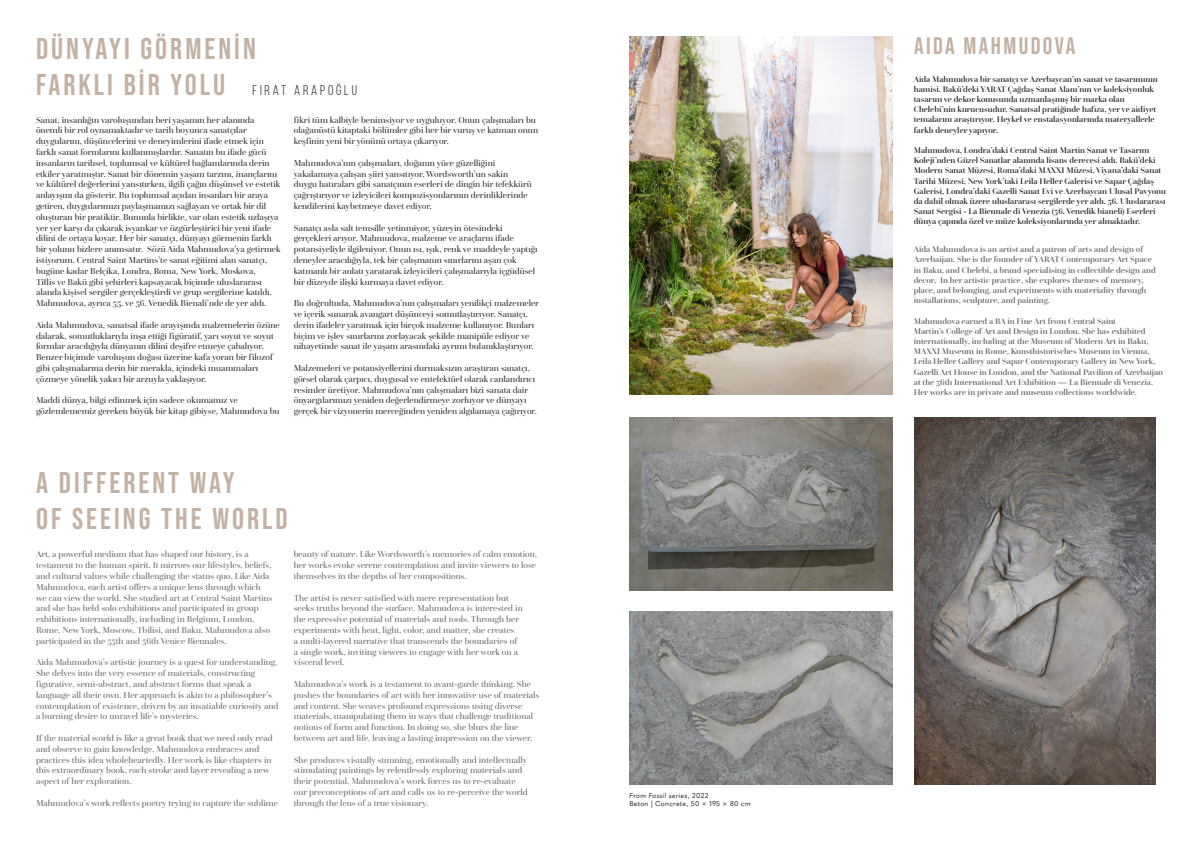
<style>
.page{position:relative;width:1191px;height:842px;background:#fff}
.page>*{position:absolute;margin:0;border:0;box-sizing:border-box;transform-origin:0 0}
.t1{font:30px "Bebas Neue";letter-spacing:.1em;color:#c3b2a4}
.t2{font:24px "Bebas Neue";letter-spacing:.1em;color:#c3b2a4}
.t3{font:14px "Bebas Neue";letter-spacing:.2em;color:#231f20}
.t4{font:9px/10.8px "Questa Grande";color:#231f20}
.t5{font:9px/10.8px "Questa Grande";color:#616164}
.t6{font:500 8.5px/10.2px "Questa Grande";color:#231f20}
.t7{font:500 8.5px/10.2px "Questa Grande";color:#616164}
.t8{font:7px "Quasimoda";letter-spacing:.03em;color:#231f20}
.t9{font:italic 7px "Quasimoda";letter-spacing:.03em;color:#231f20}
.s1{font-style:normal}
</style>
<div class="page">
<img style="left:629px;top:36px;width:263px;height:359px">
<img style="left:630px;top:418px;width:262px;height:172px">
<img style="left:914px;top:418px;width:241px;height:366px">
<img style="left:629px;top:612px;width:263px;height:172px">
<p class="t1" style="left:36px;top:31px;width:221px">DÜNYAYI GÖRMENIN</p>
<p class="t2" style="left:914px;top:32px;width:163px">AIDA MAHMUDOVA</p>
<p class="t1" style="left:36px;top:67px;width:191px">FARKLI BIR YOLU</p>
<p class="t6" style="left:913px;top:74px;width:245px">Aida Mahmudova bir sanatçı ve Azerbaycan’ın sanat ve tasarımının hamisi. Bakü’deki YARAT Çağdaş Sanat Alanı’nın ve koleksiyonluk tasarım ve dekor konusunda uzmanlaşmış bir marka olan Chelebi’nin kurucusudur. Sanatsal pratiğinde hafıza, yer ve aidiyet temalarını araştırıyor. Heykel ve enstalasyonlarında materyallerle farklı deneyler yapıyor.</p>
<p class="t6" style="left:913px;top:145px;width:254px">Mahmudova, Londra’daki Central Saint Martin Sanat ve Tasarım Koleji’nden Güzel Sanatlar alanında lisans derecesi aldı. Bakü’deki Modern Sanat Müzesi, Roma’daki MAXXI Müzesi, Viyana’daki Sanat Tarihi Müzesi, New York’taki Leila Heller Galerisi ve Sapar Çağdaş Galerisi, Londra’daki Gazelli Sanat Evi ve Azerbaycan Ulusal Pavyonu da dahil olmak üzere uluslararası sergilerde yer aldı. 56. Uluslararası Sanat Sergisi - La Biennale di Venezia (56. Venedik bianeli) Eserleri dünya çapında özel ve müze koleksiyonlarında yer almaktadır.</p>
<p class="t7" style="left:913px;top:244px;width:243px">Aida Mahmudova is an artist and a patron of arts and design of Azerbaijan. She is the founder of YARAT Contemporary Art Space in Baku, and Chelebi, a brand specialising in collectible design and decor, In her artistic practice, she explores themes of memory, place, and belonging, and experiments with materiality through installations, sculpture, and painting.</p>
<p class="t7" style="left:913px;top:316px;width:251px">Mahmudova earned a BA in Fine Art from Central Saint<br>Martin’s College of Art and Design in London. She has exhibited internationally, including at the Museum of Modern Art in Baku, MAXXI Museum in Rome, Kunsthistorisches Museum in Vienna, Leila Heller Gallery and Sapar Contemporary Gallery in New York, Gazelli Art House in London, and the National Pavilion of Azerbaijan at the 56th International Art Exhibition — La Biennale di Venezia.<br>Her works are in private and museum collections worldwide.</p>
<p class="t3" style="left:252px;top:82px;width:106px">Fırat ARAPOĞLU</p>
<p class="t4" style="left:294px;top:114px;width:246px">fikri tüm kalbiyle benimsiyor ve uyguluyor. Onun çalışmaları bu olağanüstü kitaptaki bölümler gibi her bir vuruş ve katman onun keşfinin yeni bir yönünü ortaya çıkarıyor.</p>
<p class="t4" style="left:294px;top:157px;width:240px">Mahmudova’nın çalışmaları, doğanın yüce güzelliğini yakalamaya çalışan şiiri yansıtıyor. Wordsworth’un sakin duygu hatıraları gibi sanatçının eserleri de dingin bir tefekkürü çağrıştırıyor ve izleyicileri kompozisyonlarının derinliklerinde kendilerini kaybetmeye davet ediyor.</p>
<p class="t4" style="left:294px;top:222px;width:245px">Sanatçı asla salt temsille yetinmiyor, yüzeyin ötesindeki gerçekleri arıyor. Mahmudova, malzeme ve araçların ifade potansiyeliyle ilgileniyor. Onun ısı, ışık, renk ve maddeyle yaptığı deneyler aracılığıyla, tek bir çalışmanın sınırlarını aşan çok katmanlı bir anlatı yaratarak izleyicileri çalışmalarıyla içgüdüsel bir düzeyde ilişki kurmaya davet ediyor.</p>
<p class="t4" style="left:294px;top:298px;width:247px">Bu doğrultuda, Mahmudova’nın çalışmaları yenilikçi malzemeler ve içerik sunarak avangart düşünceyi somutlaştırıyor. Sanatçı, derin ifadeler yaratmak için birçok malzeme kullanıyor. Bunları biçim ve işlev sınırlarını zorlayacak şekilde manipüle ediyor ve nihayetinde sanat ile yaşam arasındaki ayrımı bulanıklaştırıyor.</p>
<p class="t4" style="left:294px;top:363px;width:245px">Malzemeleri ve potansiyellerini durmaksızın araştıran sanatçı, görsel olarak çarpıcı, duygusal ve entelektüel olarak canlandırıcı resimler üretiyor. Mahmudova’nın çalışmaları bizi sanata dair önyargılarımızı yeniden değerlendirmeye zorluyor ve dünyayı gerçek bir vizyonerin merceğinden yeniden algılamaya çağırıyor.</p>
<p class="t4" style="left:36px;top:114px;width:246px">Sanat, insanlığın varoluşundan beri yaşamın her alanında önemli bir rol oynamaktadır ve tarih boyunca sanatçılar duygularını, düşüncelerini ve deneyimlerini ifade etmek için farklı sanat formlarını kullanmışlardır. Sanatın bu ifade gücü insanların tarihsel, toplumsal ve kültürel bağlamlarında derin etkiler yaratmıştır. Sanat bir dönemin yaşam tarzını, inançlarını ve kültürel değerlerini yansıtırken, ilgili çağın düşünsel ve estetik anlayışını da gösterir. Bu toplumsal açıdan insanları bir araya getiren, duygularımızı paylaşmamızı sağlayan ve ortak bir dil oluşturan bir pratiktir. Bununla birlikte, var olan estetik uzlaşıya yer yer karşı da çıkarak isyankar ve özgürleştirici bir yeni ifade dilini de ortaya koyar. Her bir sanatçı, dünyayı görmenin farklı bir yolunu bizlere anımsatır. Sözü Aida Mahmudova’ya getirmek istiyorum. Central Saint Martins’te sanat eğitimi alan sanatçı, bugüne kadar Belçika, Londra, Roma, New York, Moskova,<br>Tiflis ve Bakü gibi şehirleri kapsayacak biçimde uluslararası alanda kişisel sergiler gerçekleştirdi ve grup sergilerine katıldı.<br>Mahmudova, ayrıca 55. ve 56. Venedik Bienali’nde de yer aldı.</p>
<p class="t4" style="left:36px;top:319px;width:245px">Aida Mahmudova, sanatsal ifade arayışında malzemelerin özüne dalarak, somutluklarıyla inşa ettiği figüratif, yarı soyut ve soyut formlar aracılığıyla dünyanın dilini deşifre etmeye çabalıyor.<br>Benzer biçimde varoluşun doğası üzerine kafa yoran bir filozof gibi çalışmalarına derin bir merakla, içindeki muammaları çözmeye yönelik yakıcı bir arzuyla yaklaşıyor.</p>
<p class="t4" style="left:36px;top:395px;width:245px">Maddi dünya, bilgi edinmek için sadece okumamız ve gözlemlememiz gereken büyük bir kitap gibiyse, Mahmudova bu</p>
<p class="t1" style="left:36px;top:466px;width:200px">A DIFFERENT WAY</p>
<p class="t1" style="left:36px;top:502px;width:253px">OF SEEING THE WORLD</p>
<p class="t5" style="left:36px;top:549px;width:238px">Art, a powerful medium that has shaped our history, is a testament to the human spirit. It mirrors our lifestyles, beliefs, and cultural values while challenging the status quo. Like Aida Mahmudova, each artist offers a unique lens through which we can view the world. She studied art at Central Saint Martins and she has held solo exhibitions and participated in group exhibitions internationally, including in Belgium, London, Rome, New York, Moscow, Tbilisi, and Baku. Mahmudova also participated in the 55th and 56th Venice Biennales.</p>
<p class="t5" style="left:36px;top:657px;width:244px">Aida Mahmudova’s artistic journey is a quest for understanding.<br>She delves into the very essence of materials, constructing figurative, semi-abstract, and abstract forms that speak a language all their own. Her approach is akin to a philosopher’s contemplation of existence, driven by an insatiable curiosity and a burning desire to unravel life’s mysteries.</p>
<p class="t5" style="left:36px;top:733px;width:238px">If the material world is like a great book that we need only read and observe to gain knowledge, Mahmudova embraces and practices this idea wholeheartedly. Her work is like chapters in this extraordinary book, each stroke and layer revealing a new aspect of her exploration.</p>
<p class="t5" style="left:36px;top:797px;width:243px">Mahmudova’s work reflects poetry trying to capture the sublime</p>
<p class="t5" style="left:294px;top:549px;width:245px;text-align:justify">beauty of nature. Like Wordsworth’s memories of calm emotion, her works evoke serene contemplation and invite viewers to lose themselves in the depths of her compositions.</p>
<p class="t5" style="left:294px;top:592px;width:230px">The artist is never satisfied with mere representation but seeks truths beyond the surface. Mahmudova is interested in the expressive potential of materials and tools. Through her experiments with heat, light, color, and matter, she creates<br>a multi-layered narrative that transcends the boundaries of a single work, inviting viewers to engage with her work on a visceral level.</p>
<p class="t5" style="left:294px;top:679px;width:247px">Mahmudova’s work is a testament to avant-garde thinking. She pushes the boundaries of art with her innovative use of materials and content. She weaves profound expressions using diverse materials, manipulating them in ways that challenge traditional notions of form and function. In doing so, she blurs the line between art and life, leaving a lasting impression on the viewer.</p>
<p class="t5" style="left:294px;top:754px;width:236px">She produces visually stunning, emotionally and intellectually stimulating paintings by relentlessly exploring materials and their potential. Mahmudova’s work forces us to re-evaluate our preconceptions of art and calls us to re-perceive the world through the lens of a true visionary.</p>
<p class="t9" style="left:629px;top:790px;width:80px">From Fossil series<span class="s1">, 2022</span></p>
<p class="t8" style="left:629px;top:798px;width:123px">Beton | Concrete, 50 × 195 × 80 cm</p>
</div>
